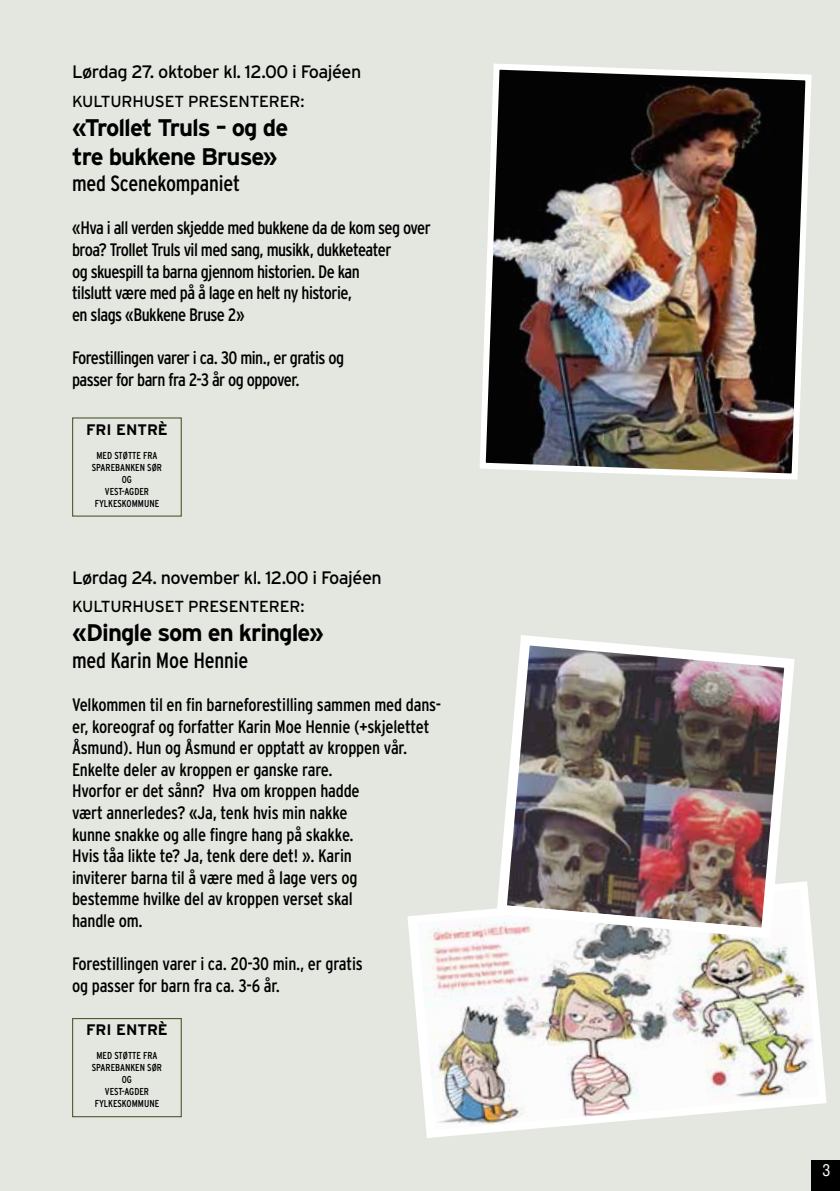
<style>
.page{position:relative;width:840px;height:1191px;background:#fff}
.page>*{position:absolute;margin:0;border:0;box-sizing:border-box;transform-origin:0 0}
.t1{font:700 24px/28.8px "Interstate";letter-spacing:-.04em;color:#000}
.t2{font:condensed 22px "Interstate";letter-spacing:-.01em;color:#000}
.t3{font:condensed 18px/21.6px "Interstate";letter-spacing:-.015em;color:#000}
.t4{font:18px "Interstate";letter-spacing:-.03em;color:#000}
.t5{font:16px "Interstate";letter-spacing:-.01em;color:#000}
.t6{font:condensed 16px "Helvetica";color:#fff}
.t7{font:700 15.2px "Interstate";color:#000}
.t8{font:condensed 10px/12px "Interstate";color:#000;text-align:center}
</style>
<div class="page">
<div style="left:0;top:0;width:839px;height:1191px;background:#e4e6e0"></div>
<div style="left:811px;top:1160px;width:28px;height:31px;background:#000"></div>
<img style="left:479px;top:63px;width:333px;height:417px">
<div style="left:72px;top:417px;width:110px;height:99px;border:1px solid #4d5a31"></div>
<div style="left:72px;top:1018px;width:110px;height:99px;border:1px solid #4d5a31"></div>
<img style="left:407px;top:881px;width:420px;height:257px">
<img style="left:491px;top:635px;width:308px;height:308px">
<p class="t4" style="left:72px;top:62px;width:290px">Lørdag 27. oktober kl. 12.00 i Foajéen</p>
<p class="t5" style="left:72px;top:93px;width:234px">KULTURHUSET PRESENTERER:</p>
<h1 class="t1" style="left:72px;top:113px;width:218px">«Trollet Truls – og de tre bukkene Bruse»</h1>
<p class="t2" style="left:72px;top:171px;width:169px">med Scenekompaniet</p>
<p class="t3" style="left:72px;top:217px;width:360px">«Hva i all verden skjedde med bukkene da de kom seg over broa? Trollet Truls vil med sang, musikk, dukketeater<br>og skuespill ta barna gjennom historien. De kan<br>tilslutt være med på å lage en helt ny historie,<br>en slags «Bukkene Bruse 2»</p>
<p class="t3" style="left:72px;top:347px;width:273px">Forestillingen varer i ca. 30 min., er gratis og passer for barn fra 2-3 år og oppover.</p>
<p class="t7" style="left:86px;top:421px;width:83px">FRI ENTRÈ</p>
<p class="t8" style="left:92px;top:449px;width:72px">MED STØTTE FRA<br>SPAREBANKEN SØR<br>OG<br>VEST-AGDER<br>FYLKESKOMMUNE</p>
<p class="t4" style="left:72px;top:567px;width:311px">Lørdag 24. november kl. 12.00 i Foajéen</p>
<p class="t5" style="left:72px;top:598px;width:234px">KULTURHUSET PRESENTERER:</p>
<h1 class="t1" style="left:72px;top:618px;width:253px">«Dingle som en kringle»</h1>
<p class="t2" style="left:72px;top:647px;width:177px">med Karin Moe Hennie</p>
<p class="t3" style="left:72px;top:693px;width:370px">Velkommen til en fin barneforestilling sammen med dans&shy;er, koreograf og forfatter Karin Moe Hennie (+skjelettet Åsmund). Hun og Åsmund er opptatt av kroppen vår.<br>Enkelte deler av kroppen er ganske rare.<br>Hvorfor er det sånn? Hva om kroppen hadde<br>vært annerledes? «Ja, tenk hvis min nakke<br>kunne snakke og alle fingre hang på skakke.<br>Hvis tåa likte te? Ja, tenk dere det! ». Karin<br>inviterer barna til å være med å lage vers og<br>bestemme hvilke del av kroppen verset skal<br>handle om.</p>
<p class="t3" style="left:72px;top:953px;width:292px">Forestillingen varer i ca. 20-30 min., er gratis og passer for barn fra ca. 3-6 år.</p>
<p class="t7" style="left:86px;top:1021px;width:83px">FRI ENTRÈ</p>
<p class="t8" style="left:92px;top:1049px;width:72px">MED STØTTE FRA<br>SPAREBANKEN SØR<br>OG<br>VEST-AGDER<br>FYLKESKOMMUNE</p>
<p class="t6" style="left:822px;top:1160px;width:9px">3</p>
</div>
